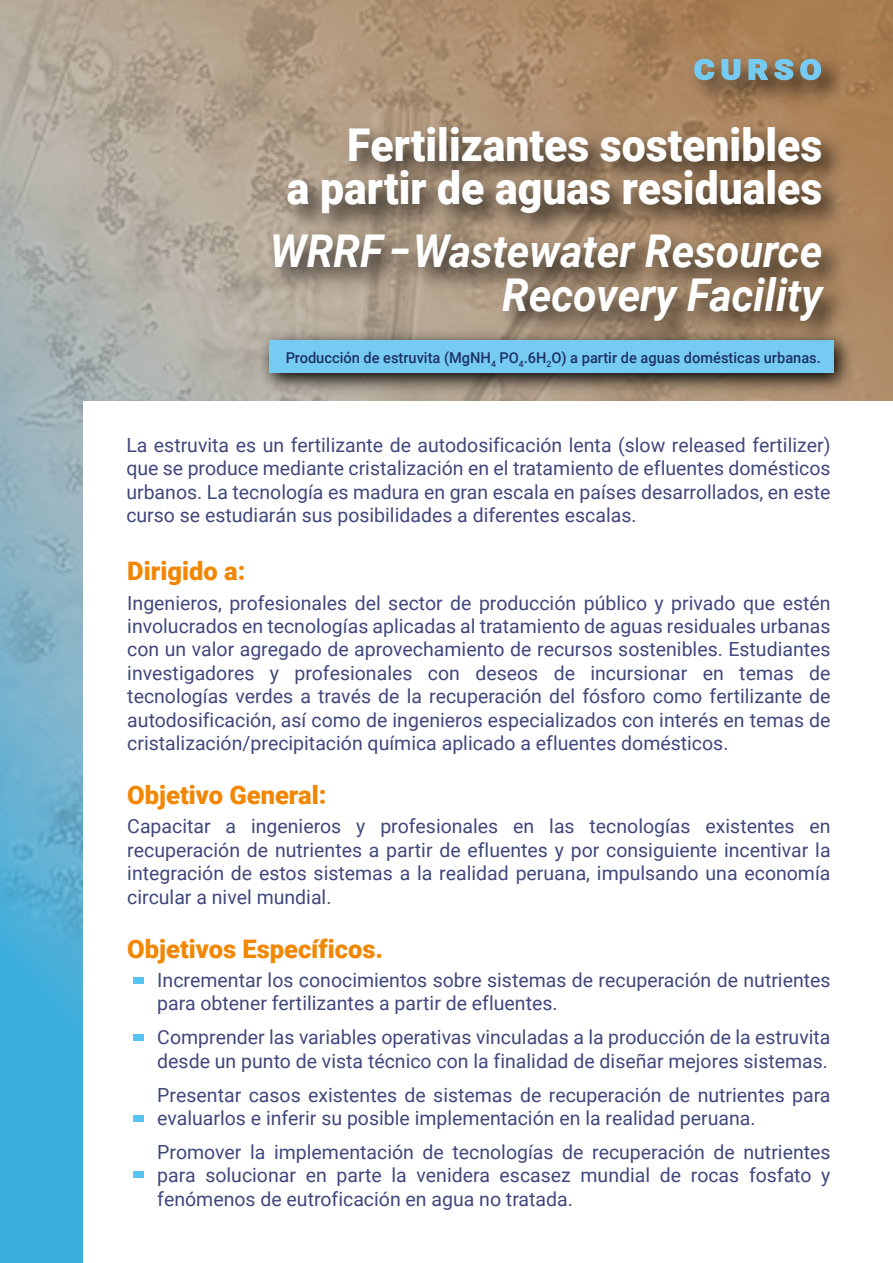
<style>
.page{position:relative;width:893px;height:1263px;background:#3aaedd}
.page>*{position:absolute;margin:0;border:0;box-sizing:border-box;transform-origin:0 0}
.t1{font:900 45.15px/43.5px "Roboto";color:#fff;text-align:right;scale:.94 1}
.t2{font:italic 700 45.15px/43.5px "Roboto";color:#fff;text-align:right;scale:.94 1}
.t3{font:900 27.3px "Roboto";letter-spacing:.2em;color:#76cbf3;scale:1.14 1}
.t4{font:900 25.5px "Roboto";color:#f18703}
.t5{font:19.5px/23.4px "Roboto";color:#40487c;text-align:justify}
.t6{font:500 15px "Roboto";color:#262655}
</style>
<div class="page">
<img style="left:0;top:0;width:893px;height:949px">
<img style="left:251px;top:322px;width:610px;height:78px">
<div style="left:269px;top:340px;width:564px;height:33px;background:#76cbf3"></div>
<img style="left:681px;top:43px;width:174px;height:67px">
<svg style="left:693px;top:58px;width:22px;height:23px"></svg>
<svg style="left:721px;top:58px;width:20px;height:23px"></svg>
<svg style="left:748px;top:58px;width:74px;height:23px"></svg>
<img style="left:275px;top:110px;width:581px;height:107px">
<img style="left:258px;top:217px;width:599px;height:139px">
<div style="left:84px;top:401px;width:809px;height:862px;background:#fff"></div>
<div style="left:133px;top:978px;width:10px;height:6px;background:#56c3f1"></div>
<div style="left:133px;top:1034px;width:10px;height:6px;background:#56c3f1"></div>
<div style="left:133px;top:1115px;width:10px;height:7px;background:#56c3f1"></div>
<div style="left:133px;top:1171px;width:10px;height:7px;background:#56c3f1"></div>
<h2 class="t3" style="left:694px;top:50px;width:113px">CURSO</h2>
<h1 class="t1" style="left:287px;top:121px;width:571px">Fertilizantes sostenibles<br>a partir de aguas residuales</h1>
<h1 class="t2" style="left:270px;top:228px;width:589px">WRRF –Wastewater Resource<br>Recovery Facility</h1>
<p class="t6" style="left:286px;top:347px;width:537px">Producción de estruvita (MgNH<sub>4</sub> PO<sub>4</sub>.6H<sub>2</sub>O) a partir de aguas domésticas urbanas.</p>
<p class="t5" style="left:126px;top:433px;width:706px">La estruvita es un fertilizante de autodosificación lenta (slow released fertilizer) que se produce mediante cristalización en el tratamiento de efluentes domésticos urbanos. La tecnología es madura en gran escala en países desarrollados, en este curso se estudiarán sus posibilidades a diferentes escalas.</p>
<h3 class="t4" style="left:127px;top:553px;width:120px">Dirigido a:</h3>
<p class="t5" style="left:127px;top:590px;width:705px">Ingenieros, profesionales del sector de producción público y privado que estén involucrados en tecnologías aplicadas al tratamiento de aguas residuales urbanas con un valor agregado de aprovechamiento de recursos sostenibles. Estudiantes investigadores y profesionales con deseos de incursionar en temas de tecnologías verdes a través de la recuperación del fósforo como fertilizante de autodosificación, así como de ingenieros especializados con interés en temas de cristalización/precipitación química aplicado a efluentes domésticos.</p>
<h3 class="t4" style="left:127px;top:777px;width:201px">Objetivo General:</h3>
<p class="t5" style="left:127px;top:814px;width:705px">Capacitar a ingenieros y profesionales en las tecnologías existentes en recuperación de nutrientes a partir de efluentes y por consiguiente incentivar la integración de estos sistemas a la realidad peruana, impulsando una economía circular a nivel mundial.</p>
<h3 class="t4" style="left:127px;top:931px;width:257px">Objetivos Específicos.</h3>
<p class="t5" style="left:157px;top:968px;width:675px">Incrementar los conocimientos sobre sistemas de recuperación de nutrientes para obtener fertilizantes a partir de efluentes.</p>
<p class="t5" style="left:157px;top:1025px;width:675px">Comprender las variables operativas vinculadas a la producción de la estruvita desde un punto de vista técnico con la finalidad de diseñar mejores sistemas.</p>
<p class="t5" style="left:157px;top:1082px;width:675px">Presentar casos existentes de sistemas de recuperación de nutrientes para evaluarlos e inferir su posible implementación en la realidad peruana.</p>
<p class="t5" style="left:157px;top:1139px;width:675px">Promover la implementación de tecnologías de recuperación de nutrientes para solucionar en parte la venidera escasez mundial de rocas fosfato y fenómenos de eutroficación en agua no tratada.</p>
</div>
